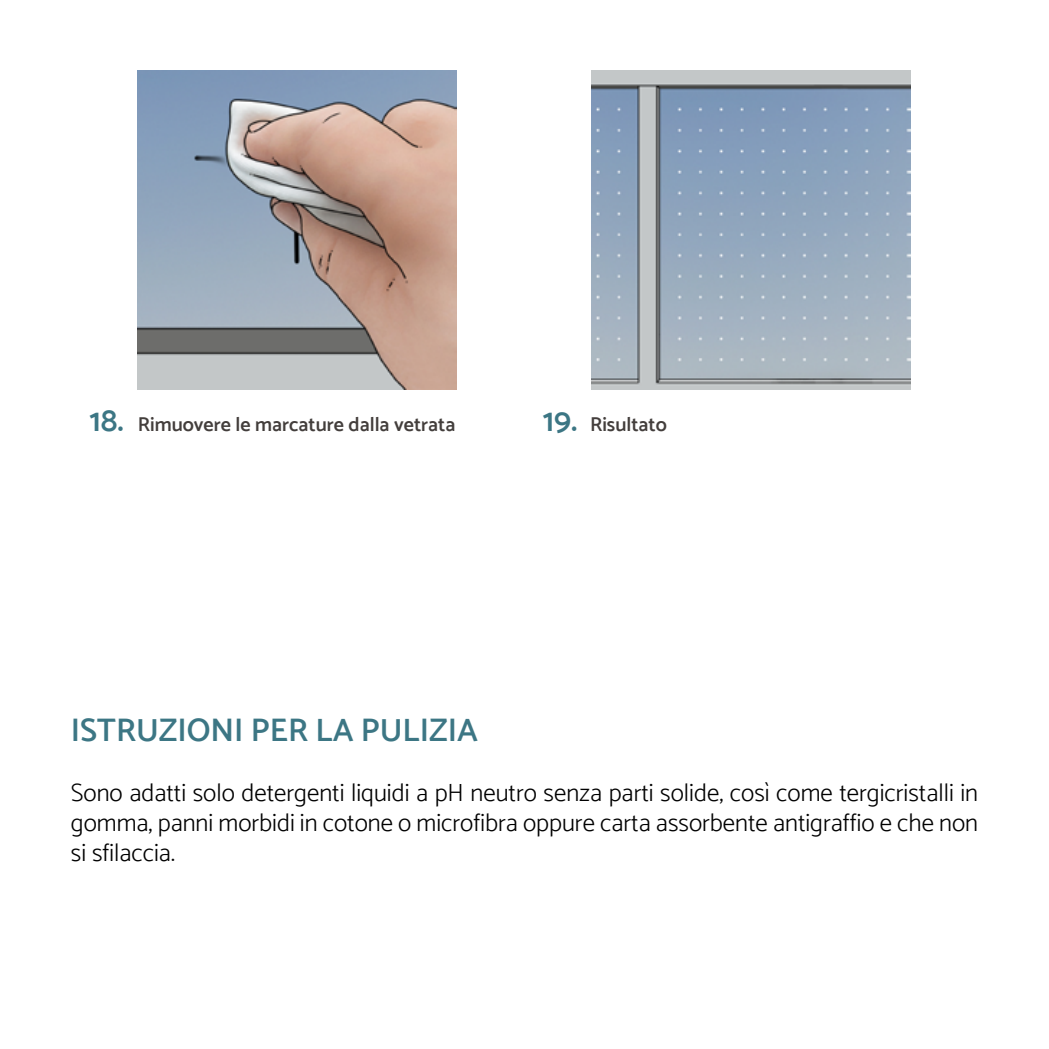
<style>
.page{position:relative;width:1049px;height:1049px;background:#fff}
.page>*{position:absolute;margin:0;border:0;box-sizing:border-box;transform-origin:0 0}
.t1{font:600 32.5px "Catamaran";color:#3c7684}
.t2{font:300 25px/30px "Catamaran";color:#000;text-align:justify}
.t3{font:600 20px "Catamaran";color:#433e3c}
.s1{font-size:32.5px;color:#3c7684}
</style>
<div class="page">
<img style="left:137px;top:71px;width:319px;height:319px">
<img style="left:591px;top:71px;width:319px;height:319px">
<p class="t3" style="left:89px;top:412px;width:367px"><span class="s1">18.</span> Rimuovere le marcature dalla vetrata</p>
<p class="t3" style="left:543px;top:412px;width:126px"><span class="s1">19.</span> Risultato</p>
<h1 class="t1" style="left:71px;top:711px;width:408px">ISTRUZIONI PER LA PULIZIA</h1>
<p class="t2" style="left:71px;top:777px;width:909px">Sono adatti solo detergenti liquidi a pH neutro senza parti solide, così come tergicristalli in gomma, panni morbidi in cotone o microfibra oppure carta assorbente antigraffio e che non si sfilaccia.</p>
</div>
